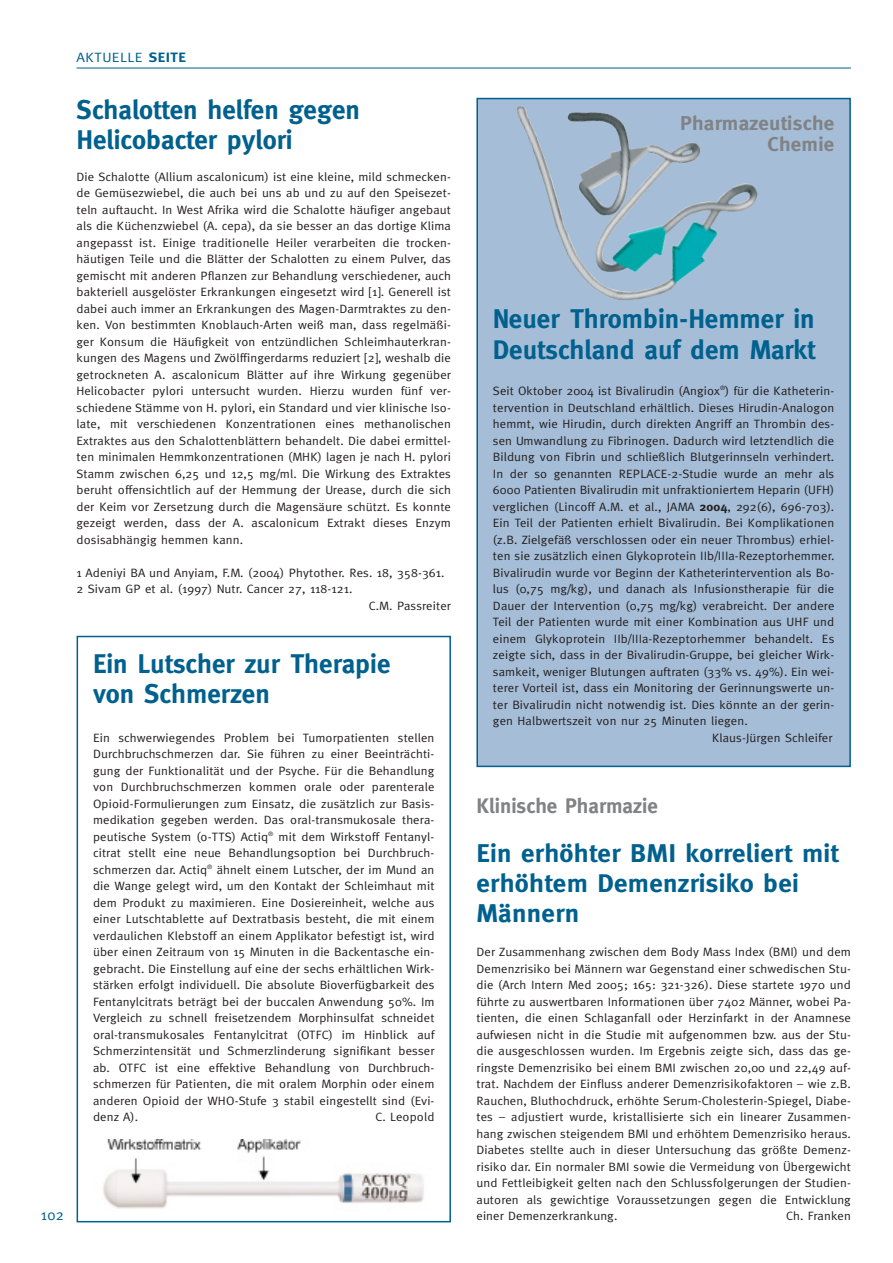
<style>
.page{position:relative;width:893px;height:1263px;background:#fff}
.page>*{position:absolute;margin:0;border:0;box-sizing:border-box;transform-origin:0 0}
.t1{font:700 27px/30px "Meta";color:#00608e}
.t2{font:700 25.65px/30px "Meta";letter-spacing:.01em;color:#00608e;scale:1.05 1}
.t3{font:700 21px "Meta";color:#808285}
.t4{font:700 19.95px/21px "Meta";letter-spacing:.01em;color:#808285;text-align:right;scale:1.05 1}
.t5{font:15px "Meta";color:#00608e}
.t6{font:13.5px "Meta";letter-spacing:.025em;color:#00608e;scale:1.11 1}
.t7{font:12.15px/16.5px "Meta";letter-spacing:.01em;color:#231f20;text-align:justify;scale:1.05 1}
.s1{font-weight:700}
</style>
<div class="page">
<hr style="left:77px;top:68px;width:773px;height:1px;background:#00608e">
<div style="left:77px;top:636px;width:374px;height:586px;border:2px solid #00608e"></div>
<img style="left:103px;top:1139px;width:321px;height:70px">
<div style="left:477px;top:99px;width:373px;height:667px;background:#a5bdd6"></div>
<div style="left:476px;top:98px;width:374px;height:669px;border:2px solid #00608e"></div>
<img style="left:517px;top:106px;width:241px;height:194px">
<p class="t6" style="left:77px;top:52px;width:100px">AKTUELLE <span class="s1">SEITE</span></p>
<h1 class="t1" style="left:77px;top:98px;width:285px">Schalotten helfen gegen<br>Helicobacter pylori</h1>
<p class="t7" style="left:77px;top:169px;width:358px">Die Schalotte (Allium ascalonicum) ist eine kleine, mild schmecken&shy;de Gemüsezwiebel, die auch bei uns ab und zu auf den Speisezet&shy;teln auftaucht. In West Afrika wird die Schalotte häufiger angebaut als die Küchenzwiebel (A. cepa), da sie besser an das dortige Klima angepasst ist. Einige traditionelle Heiler verarbeiten die trocken&shy;häutigen Teile und die Blätter der Schalotten zu einem Pulver, das gemischt mit anderen Pflanzen zur Behandlung verschiedener, auch bakteriell ausgelöster Erkrankungen eingesetzt wird [1]. Generell ist dabei auch immer an Erkrankungen des Magen-Darmtraktes zu den&shy;ken. Von bestimmten Knoblauch-Arten weiß man, dass regelmäßi&shy;ger Konsum die Häufigkeit von entzündlichen Schleimhauterkran&shy;kungen des Magens und Zwölffingerdarms reduziert [2], weshalb die getrockneten A. ascalonicum Blätter auf ihre Wirkung gegenüber Helicobacter pylori untersucht wurden. Hierzu wurden fünf ver&shy;schiedene Stämme von H. pylori, ein Standard und vier klinische Iso&shy;late, mit verschiedenen Konzentrationen eines methanolischen Extraktes aus den Schalottenblättern behandelt. Die dabei ermittel&shy;ten minimalen Hemmkonzentrationen (MHK) lagen je nach H. pylori Stamm zwischen 6,25 und 12,5 mg/ml. Die Wirkung des Extraktes beruht offensichtlich auf der Hemmung der Urease, durch die sich der Keim vor Zersetzung durch die Magensäure schützt. Es konnte gezeigt werden, dass der A. ascalonicum Extrakt dieses Enzym dosisabhängig hemmen kann.</p>
<p class="t7" style="left:77px;top:565px;width:352px">1 Adeniyi BA und Anyiam, F.M. (2004) Phytother. Res. 18, 358-361.</p>
<p class="t7" style="left:77px;top:582px;width:264px">2 Sivam GP et al. (1997) Nutr. Cancer 27, 118-121.</p>
<p class="t7" style="left:369px;top:598px;width:80px">C.M. Passreiter</p>
<h1 class="t1" style="left:93px;top:652px;width:299px">Ein Lutscher zur Therapie von Schmerzen</h1>
<p class="t7" style="left:93px;top:730px;width:326px">Ein schwerwiegendes Problem bei Tumorpatienten stellen Durchbruchschmerzen dar. Sie führen zu einer Beeinträchti&shy;gung der Funktionalität und der Psyche. Für die Behandlung von Durchbruchschmerzen kommen orale oder parenterale Opioid-Formulierungen zum Einsatz, die zusätzlich zur Basis&shy;medikation gegeben werden. Das oral-transmukosale thera&shy;peutische System (o-TTS) Actiq<sup>®</sup> mit dem Wirkstoff Fentanyl&shy;citrat stellt eine neue Behandlungsoption bei Durchbruch&shy;schmerzen dar. Actiq<sup>®</sup> ähnelt einem Lutscher, der im Mund an die Wange gelegt wird, um den Kontakt der Schleimhaut mit dem Produkt zu maximieren. Eine Dosiereinheit, welche aus einer Lutschtablette auf Dextratbasis besteht, die mit einem verdaulichen Klebstoff an einem Applikator befestigt ist, wird über einen Zeitraum von 15 Minuten in die Backentasche ein&shy;gebracht. Die Einstellung auf eine der sechs erhältlichen Wirk&shy;stärken erfolgt individuell. Die absolute Bioverfügbarkeit des Fentanylcitrats beträgt bei der buccalen Anwendung 50%. Im Vergleich zu schnell freisetzendem Morphinsulfat schneidet oral-transmukosales Fentanylcitrat (OTFC) im Hinblick auf Schmerzintensität und Schmerzlinderung signifikant besser ab. OTFC ist eine effektive Behandlung von Durchbruch&shy;schmerzen für Patienten, die mit oralem Morphin oder einem anderen Opioid der WHO-Stufe 3 stabil eingestellt sind (Evi&shy;denz A).</p>
<p class="t7" style="left:375px;top:1110px;width:58px">C. Leopold</p>
<p class="t5" style="left:41px;top:1209px;width:24px">102</p>
<h3 class="t4" style="left:680px;top:115px;width:148px">Pharmazeutische<br>Chemie</h3>
<h1 class="t1" style="left:493px;top:305px;width:324px;line-height:31.5px">Neuer Thrombin-Hemmer in<br>Deutschland auf dem Markt</h1>
<p class="t7" style="left:493px;top:384px;width:326px">Seit Oktober 2004 ist Bivalirudin (Angiox<sup>®</sup>) für die Katheterin-</p>
<p class="t7" style="left:493px;top:400px;width:326px">tervention in Deutschland erhältlich. Dieses Hirudin-Analogon</p>
<p class="t7" style="left:493px;top:417px;width:326px">hemmt, wie Hirudin, durch direkten Angriff an Thrombin des-</p>
<p class="t7" style="left:493px;top:433px;width:326px">sen Umwandlung zu Fibrinogen. Dadurch wird letztendlich die</p>
<p class="t7" style="left:493px;top:450px;width:326px">Bildung von Fibrin und schließlich Blutgerinnseln verhindert.</p>
<p class="t7" style="left:493px;top:466px;width:326px">In der so genannten REPLACE-2-Studie wurde an mehr als</p>
<p class="t7" style="left:493px;top:483px;width:326px">6000 Patienten Bivalirudin mit unfraktioniertem Heparin (UFH)</p>
<p class="t7" style="left:493px;top:499px;width:326px">verglichen (Lincoff A.M. et al., JAMA <span class="s1">2004</span>, 292(6), 696-703).</p>
<p class="t7" style="left:493px;top:516px;width:326px">Ein Teil der Patienten erhielt Bivalirudin. Bei Komplikationen</p>
<p class="t7" style="left:493px;top:532px;width:326px">(z.B. Zielgefäß verschlossen oder ein neuer Thrombus) erhiel-</p>
<p class="t7" style="left:493px;top:549px;width:326px">ten sie zusätzlich einen Glykoprotein IIb/IIIa-Rezeptorhemmer.</p>
<p class="t7" style="left:493px;top:565px;width:326px">Bivalirudin wurde vor Beginn der Katheterintervention als Bo-</p>
<p class="t7" style="left:493px;top:582px;width:326px">lus (0,75 mg/kg), und danach als Infusionstherapie für die</p>
<p class="t7" style="left:493px;top:598px;width:326px">Dauer der Intervention (0,75 mg/kg) verabreicht. Der andere</p>
<p class="t7" style="left:493px;top:615px;width:326px">Teil der Patienten wurde mit einer Kombination aus UHF und</p>
<p class="t7" style="left:493px;top:631px;width:326px">einem Glykoprotein IIb/IIIa-Rezeptorhemmer behandelt. Es</p>
<p class="t7" style="left:493px;top:648px;width:326px">zeigte sich, dass in der Bivalirudin-Gruppe, bei gleicher Wirk-</p>
<p class="t7" style="left:493px;top:664px;width:326px">samkeit, weniger Blutungen auftraten (33% vs. 49%). Ein wei-</p>
<p class="t7" style="left:493px;top:681px;width:326px">terer Vorteil ist, dass ein Monitoring der Gerinnungswerte un-</p>
<p class="t7" style="left:493px;top:697px;width:326px">ter Bivalirudin nicht notwendig ist. Dies könnte an der gerin-</p>
<p class="t7" style="left:493px;top:714px;width:244px">gen Halbwertszeit von nur 25 Minuten liegen.</p>
<p class="t7" style="left:712px;top:730px;width:116px">Klaus-Jürgen Schleifer</p>
<h3 class="t3" style="left:476px;top:798px;width:183px">Klinische Pharmazie</h3>
<h2 class="t2" style="left:476px;top:841px;width:346px">Ein erhöhter BMI korreliert mit erhöhtem Demenzrisiko bei<br>Männern</h2>
<p class="t7" style="left:476px;top:945px;width:358px">Der Zusammenhang zwischen dem Body Mass Index (BMI) und dem Demenzrisiko bei Männern war Gegenstand einer schwedischen Stu&shy;die (Arch Intern Med 2005; 165: 321-326). Diese startete 1970 und führte zu auswertbaren Informationen über 7402 Männer, wobei Pa&shy;tienten, die einen Schlaganfall oder Herzinfarkt in der Anamnese aufwiesen nicht in die Studie mit aufgenommen bzw. aus der Stu&shy;die ausgeschlossen wurden. Im Ergebnis zeigte sich, dass das ge&shy;ringste Demenzrisiko bei einem BMI zwischen 20,00 und 22,49 auf&shy;trat. Nachdem der Einfluss anderer Demenzrisikofaktoren – wie z.B.<br>Rauchen, Bluthochdruck, erhöhte Serum-Cholesterin-Spiegel, Diabe&shy;tes – adjustiert wurde, kristallisierte sich ein linearer Zusammen&shy;hang zwischen steigendem BMI und erhöhtem Demenzrisiko heraus.<br>Diabetes stellte auch in dieser Untersuchung das größte Demenz&shy;risiko dar. Ein normaler BMI sowie die Vermeidung von Übergewicht und Fettleibigkeit gelten nach den Schlussfolgerungen der Studien&shy;autoren als gewichtige Voraussetzungen gegen die Entwicklung einer Demenzerkrankung.</p>
<p class="t7" style="left:786px;top:1209px;width:63px">Ch. Franken</p>
</div>
